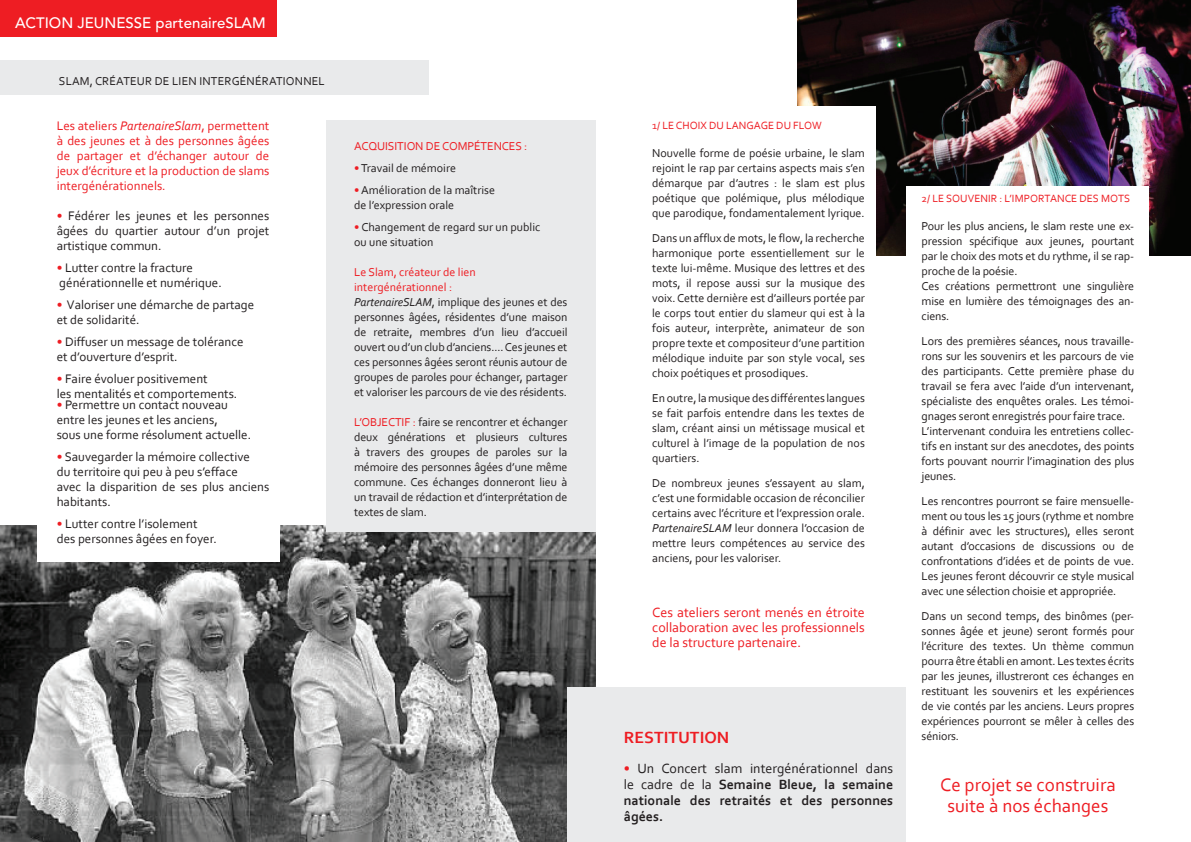
<style>
.page{position:relative;width:1191px;height:842px;background:#fff}
.page>*{position:absolute;margin:0;border:0;box-sizing:border-box;transform-origin:0 0}
.t1{font:19px/21px "Corbel";color:#ee1d23;text-align:center}
.t2{font:700 17px "Corbel";color:#ee1d23}
.t3{font:500 15px "Avenir LT Std";color:#fff}
.t4{font:700 14px/16px "Corbel";color:#231f20;text-align:justify}
.t5{font:14px/15px "Corbel";color:#ee1d23;text-align:justify}
.t6{font:13px/15px "Corbel";color:#231f20}
.t7{font:13px/15px "Corbel";color:#ee1d23;text-align:justify}
.t8{font:12px/15px "Corbel";letter-spacing:-.01em;color:#231f20;text-align:justify}
.t9{font:12px "Corbel";letter-spacing:.01em;color:#231f20}
.t10{font:12px "Corbel";letter-spacing:-.01em;color:#ee1d23}
.t11{font:11px "Corbel";color:#ee1d23}
.s1{font-style:italic}
.s2{color:#ee1d23}
.s3{font-weight:400;color:#ee1d23}
.s4{font-weight:400}
</style>
<div class="page">
<div style="left:0;top:0;width:276px;height:37px;background:#ee1d23"></div>
<img style="left:0;top:526px;width:595px;height:316px">
<div style="left:0;top:60px;width:428px;height:35px;background:#e9eaeb"></div>
<div style="left:326px;top:120px;width:269px;height:411px;background:#e9eaeb"></div>
<div style="left:567px;top:687px;width:339px;height:155px;background:#e9eaeb"></div>
<img style="left:797px;top:0;width:394px;height:255px">
<div style="left:639px;top:106px;width:237px;height:179px;background:#fff"></div>
<div style="left:906px;top:186px;width:242px;height:224px;background:#fff"></div>
<div style="left:37px;top:451px;width:242px;height:110px;background:#fff"></div>
<p class="t3" style="left:15px;top:14px;width:252px">ACTION JEUNESSE partenaireSLAM</p>
<p class="t9" style="left:59px;top:74px;width:267px">SLAM, CRÉATEUR DE LIEN INTERGÉNÉRATIONNEL</p>
<p class="t7" style="left:57px;top:118px;width:214px">Les ateliers <span class="s1">PartenaireSlam</span>, permettent à des jeunes et à des personnes âgées de partager et d’échanger autour de jeux d’écriture et la production de slams intergénérationnels.</p>
<p class="t6" style="left:57px;top:208px;width:214px;text-align:justify"><span class="s2">•</span> Fédérer les jeunes et les personnes âgées du quartier autour d’un projet artistique commun.</p>
<p class="t6" style="left:57px;top:260px;width:166px"><span class="s2">•</span> Lutter contre la fracture générationnelle et numérique.</p>
<p class="t6" style="left:57px;top:297px;width:199px"><span class="s2">•</span> Valoriser une démarche de partage et de solidarité.</p>
<p class="t6" style="left:57px;top:334px;width:188px"><span class="s2">•</span> Diffuser un message de tolérance et d’ouverture d’esprit.</p>
<p class="t6" style="left:57px;top:371px;width:182px"><span class="s2">•</span> Faire évoluer positivement<br>les mentalités et comportements.</p>
<p class="t6" style="left:57px;top:397px;width:196px"><span class="s2">•</span> Permettre un contact nouveau entre les jeunes et les anciens,<br>sous une forme résolument actuelle.</p>
<p class="t6" style="left:57px;top:449px;width:214px"><span class="s2">•</span> Sauvegarder la mémoire collective<br>du territoire qui peu à peu s’efface<br>avec la disparition de ses plus anciens habitants.</p>
<p class="t6" style="left:57px;top:516px;width:162px"><span class="s2">•</span> Lutter contre l’isolement des personnes âgées en foyer.</p>
<p class="t10" style="left:354px;top:139px;width:175px">ACQUISITION DE COMPÉTENCES :</p>
<p class="t8" style="left:354px;top:160px;width:103px"><span class="s2">•</span> Travail de mémoire</p>
<p class="t8" style="left:354px;top:182px;width:142px"><span class="s2">•</span> Amélioration de la maîtrise de l’expression orale</p>
<p class="t8" style="left:354px;top:219px;width:188px"><span class="s2">•</span> Changement de regard sur un public ou une situation</p>
<p class="t8" style="left:354px;top:264px;width:215px;text-align:left"><span class="s2">Le Slam, créateur de lien intergénérationnel :<br></span><span class="s1">PartenaireSLAM</span>, implique des jeunes et des personnes âgées, résidentes d’une maison de retraite, membres d’un lieu d’accueil ouvert ou d’un club d’anciens.... Ces jeunes et ces personnes âgées seront réunis autour de groupes de paroles pour échanger, partager et valoriser les parcours de vie des résidents.</p>
<p class="t8" style="left:354px;top:414px;width:215px"><span class="s2">L’OBJECTIF :</span> faire se rencontrer et échanger deux générations et plusieurs cultures à travers des groupes de paroles sur la mémoire des personnes âgées d’une même commune. Ces échanges donneront lieu à un travail de rédaction et d’interprétation de textes de slam.</p>
<p class="t11" style="left:652px;top:118px;width:171px">1/ LE CHOIX DU LANGAGE DU FLOW</p>
<p class="t8" style="left:652px;top:145px;width:214px">Nouvelle forme de poésie urbaine, le slam rejoint le rap par certains aspects mais s’en démarque par d’autres : le slam est plus poétique que polémique, plus mélodique que parodique, fondamentalement lyrique.</p>
<p class="t8" style="left:652px;top:230px;width:214px">Dans un afflux de mots, le flow, la recherche harmonique porte essentiellement sur le texte lui-même. Musique des lettres et des mots, il repose aussi sur la musique des voix. Cette dernière est d’ailleurs portée par le corps tout entier du slameur qui est à la fois auteur, interprète, animateur de son propre texte et compositeur d’une partition mélodique induite par son style vocal, ses choix poétiques et prosodiques.</p>
<p class="t8" style="left:652px;top:390px;width:214px">En outre, la musique des différentes langues se fait parfois entendre dans les textes de slam, créant ainsi un métissage musical et culturel à l’image de la population de nos quartiers.</p>
<p class="t8" style="left:652px;top:475px;width:214px">De nombreux jeunes s’essayent au slam, c’est une formidable occasion de réconcilier certains avec l’écriture et l’expression orale.<br><span class="s1">PartenaireSLAM</span> leur donnera l’occasion de mettre leurs compétences au service des anciens, pour les valoriser.</p>
<p class="t5" style="left:652px;top:605px;width:214px">Ces ateliers seront menés en étroite collaboration avec les professionnels de la structure partenaire.</p>
<h2 class="t2" style="left:624px;top:726px;width:107px">RESTITUTION</h2>
<p class="t4" style="left:624px;top:760px;width:271px"><span class="s3">•</span> <span class="s4">Un Concert slam intergénérationnel dans le cadre de la</span> Semaine Bleue, la semaine nationale des retraités et des personnes âgées.</p>
<p class="t11" style="left:921px;top:191px;width:210px">2/ LE SOUVENIR : L’IMPORTANCE DES MOTS</p>
<p class="t8" style="left:921px;top:218px;width:214px;text-align:left">Pour les plus anciens, le slam reste une ex&shy;pression spécifique aux jeunes, pourtant par le choix des mots et du rythme, il se rap&shy;proche de la poésie.<br>Ces créations permettront une singulière mise en lumière des témoignages des an&shy;ciens.</p>
<p class="t8" style="left:921px;top:333px;width:214px;text-align:left">Lors des premières séances, nous travaille&shy;rons sur les souvenirs et les parcours de vie des participants. Cette première phase du travail se fera avec l’aide d’un intervenant, spécialiste des enquêtes orales. Les témoi&shy;gnages seront enregistrés pour faire trace.<br>L’intervenant conduira les entretiens collec&shy;tifs en instant sur des anecdotes, des points forts pouvant nourrir l’imagination des plus jeunes.</p>
<p class="t8" style="left:921px;top:493px;width:214px">Les rencontres pourront se faire mensuelle&shy;ment ou tous les 15 jours (rythme et nombre à définir avec les structures), elles seront autant d’occasions de discussions ou de confrontations d’idées et de points de vue.<br>Les jeunes feront découvrir ce style musical avec une sélection choisie et appropriée.</p>
<p class="t8" style="left:921px;top:608px;width:214px">Dans un second temps, des binômes (per&shy;sonnes âgée et jeune) seront formés pour l’écriture des textes. Un thème commun pourra être établi en amont. Les textes écrits par les jeunes, illustreront ces échanges en restituant les souvenirs et les expériences de vie contés par les anciens. Leurs propres expériences pourront se mêler à celles des séniors.</p>
<h1 class="t1" style="left:940px;top:774px;width:177px">Ce projet se construira suite à nos échanges</h1>
</div>
